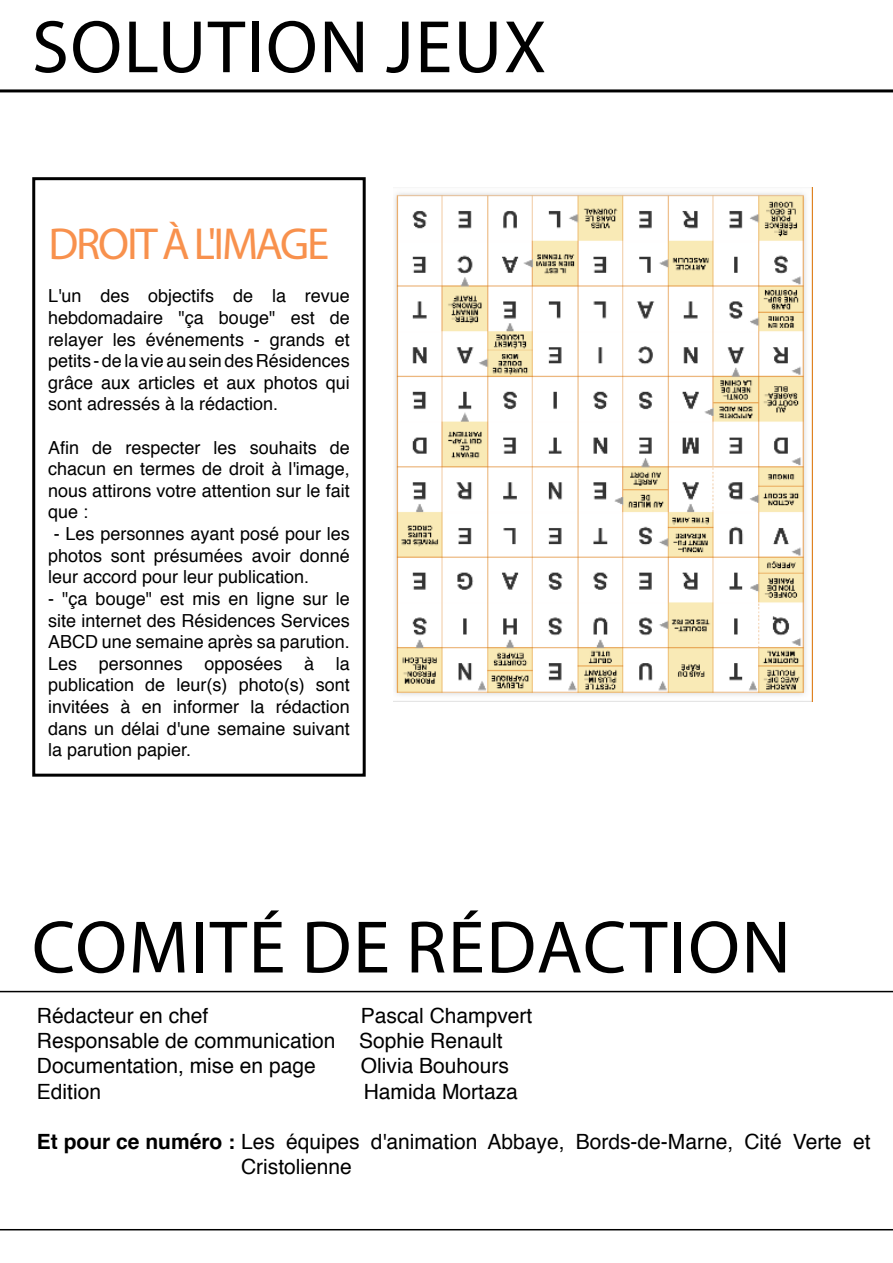
<style>
.page{position:relative;width:893px;height:1263px;background:#fff}
.page>*{position:absolute;margin:0;border:0;box-sizing:border-box;transform-origin:0 0}
.t1{font:75px "Myriad Pro";letter-spacing:.02em;color:#000}
.t2{font:45px "Myriad Pro";letter-spacing:-.05em;color:#f8914d}
.t3{font:21px/25.2px "Helvetica";color:#000}
.t4{font:18px/21.6px "Helvetica";color:#000;text-align:justify}
.s1{font-weight:700}
</style>
<div class="page">
<hr style="left:0;top:89px;width:893px;height:3px;background:#000">
<hr style="left:0;top:991px;width:893px;height:1px;background:#000">
<hr style="left:0;top:1229px;width:893px;height:1px;background:#000">
<div style="left:32px;top:177px;width:334px;height:600px;border:3px solid #000"></div>
<img style="left:393px;top:187px;width:419px;height:515px">
<h1 class="t1" style="left:32px;top:1px;width:516px">SOLUTION JEUX</h1>
<h2 class="t2" style="left:48px;top:216px;width:282px">DROIT À L'IMAGE</h2>
<p class="t4" style="left:48px;top:286px;width:303px">L'un des objectifs de la revue hebdomadaire "ça bouge" est de relayer les événements - grands et petits - de la vie au sein des Résidences grâce aux articles et aux photos qui sont adressés à la rédaction.</p>
<p class="t4" style="left:48px;top:437px;width:303px">Afin de respecter les souhaits de chacun en termes de droit à l'image, nous attirons votre attention sur le fait que :</p>
<p class="t4" style="left:48px;top:523px;width:303px;text-indent:6px">- Les personnes ayant posé pour les photos sont présumées avoir donné leur accord pour leur publication.</p>
<p class="t4" style="left:48px;top:588px;width:303px">- "ça bouge" est mis en ligne sur le site internet des Résidences Services ABCD une semaine après sa parution.<br>Les personnes opposées à la publication de leur(s) photo(s) sont invitées à en informer la rédaction dans un délai d'une semaine suivant la parution papier.</p>
<h1 class="t1" style="left:32px;top:901px;width:760px">COMITÉ DE RÉDACTION</h1>
<p class="t3" style="left:37px;top:1003px;width:497px;text-indent:324px">Pascal Champvert<br>Responsable de communication Sophie Renault<br>Documentation, mise en page</p>
<p class="t3" style="left:37px;top:1003px;width:173px">Rédacteur en chef</p>
<p class="t3" style="left:361px;top:1054px;width:150px">Olivia Bouhours</p>
<p class="t3" style="left:37px;top:1079px;width:66px">Edition</p>
<p class="t3" style="left:364px;top:1079px;width:156px">Hamida Mortaza</p>
<p class="t3" style="left:241px;top:1129px;width:631px;text-indent:-204px"><span class="s1">Et pour ce numéro :</span> Les équipes d'animation Abbaye, Bords-de-Marne, Cité Verte et<br>Cristolienne</p>
</div>
